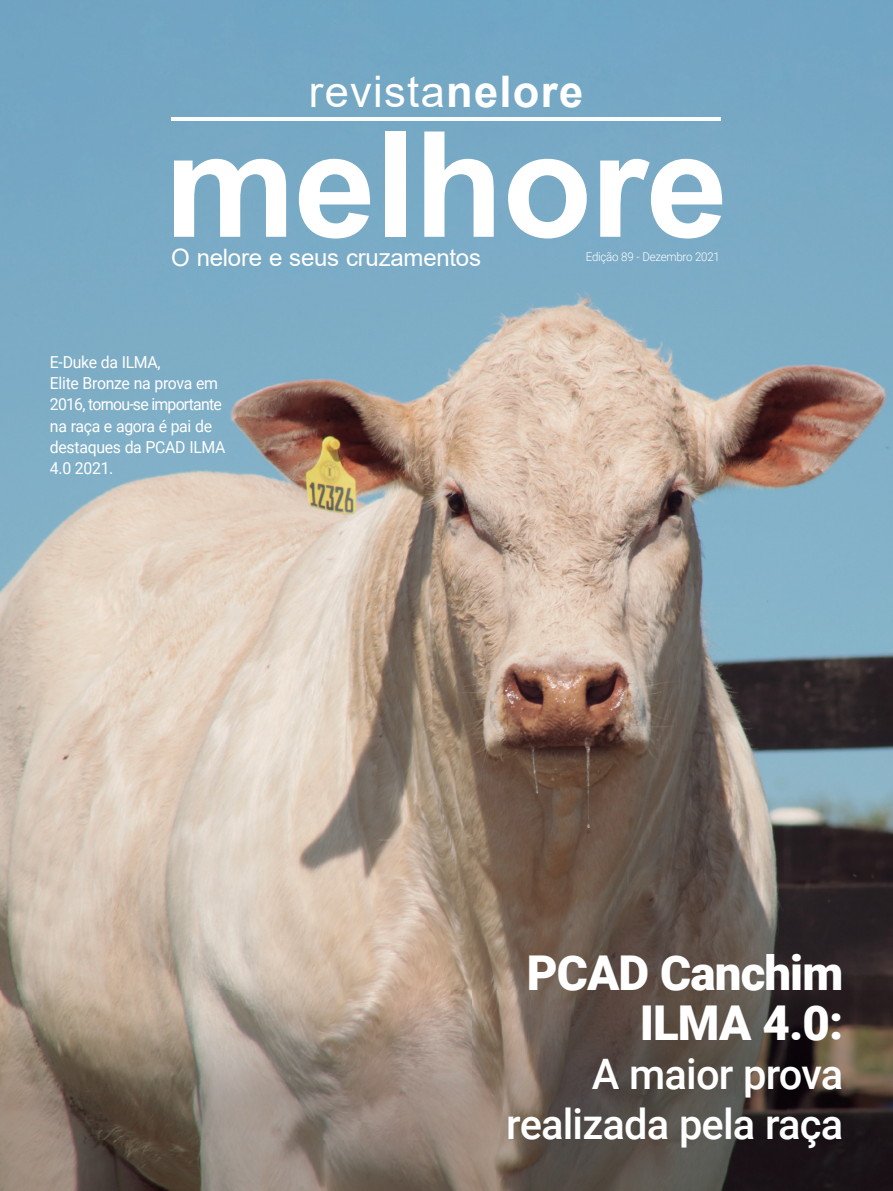
<style>
.page{position:relative;width:893px;height:1191px;background:#fff}
.page>*{position:absolute;margin:0;border:0;box-sizing:border-box;transform-origin:0 0}
.t1{font:700 147px "Arial";letter-spacing:-.01em;color:#fff}
.t2{font:900 48px/49.5px "Roboto";letter-spacing:-.02em;color:#fff;text-align:right}
.t3{font:43.5px "Arial";letter-spacing:.03em;color:#fff}
.t4{font:500 42px/49.5px "Roboto";letter-spacing:-.02em;color:#fff;text-align:right}
.t5{font:24px "Arial";letter-spacing:-.01em;color:#fff}
.t6{font:16.5px/21px "Roboto";letter-spacing:-.02em;color:#fff;scale:.96 1}
.t7{font:300 12px "Roboto";letter-spacing:-.02em;color:#fff;scale:.96 1}
.s1{font-weight:700}
</style>
<div class="page">
<img style="left:0;top:0;width:893px;height:1191px">
<img style="left:157px;top:990px;width:631px;height:151px">
<img style="left:578px;top:1140px;width:210px;height:51px">
<img style="left:171px;top:118px;width:549px;height:3px">
<h3 class="t3" style="left:309px;top:62px;width:276px">revista<span class="s1">nelore</span></h3>
<h1 class="t1" style="left:165px;top:81px;width:565px">melhore</h1>
<h3 class="t5" style="left:171px;top:241px;width:311px">O nelore e seus cruzamentos</h3>
<p class="t7" style="left:586px;top:248px;width:141px">Edição 89 - Dezembro 2021</p>
<p class="t6" style="left:50px;top:351px;width:184px">E-Duke da ILMA,<br>Elite Bronze na prova em<br>2016, tornou-se importante na raça e agora é pai de destaques da PCAD ILMA<br>4.0 2021.</p>
<h2 class="t2" style="left:527px;top:946px;width:318px">PCAD Canchim<br>ILMA 4.0:</h2>
<h3 class="t4" style="left:506px;top:1048px;width:339px">A maior prova realizada pela raça</h3>
</div>
